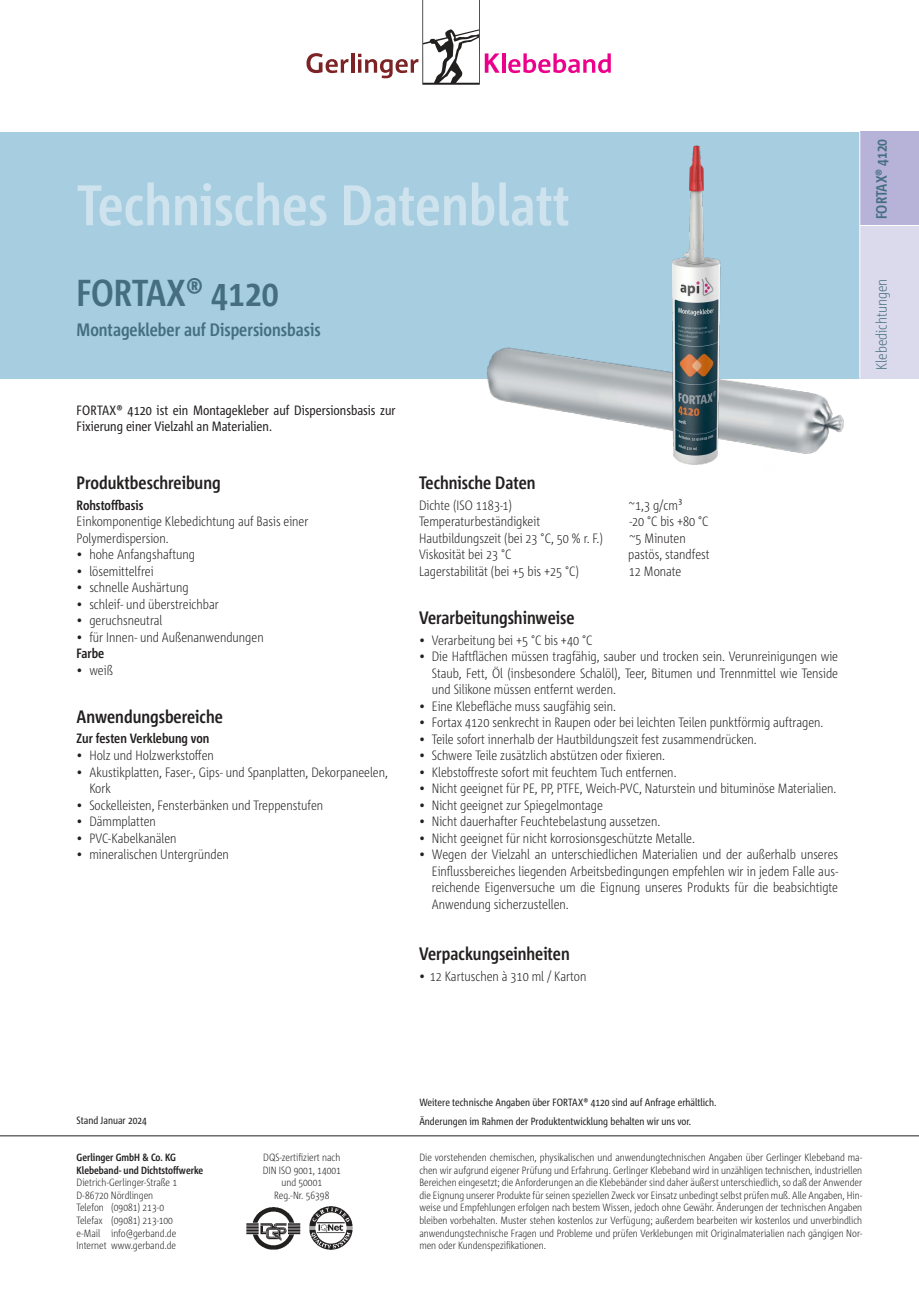
<style>
.page{position:relative;width:919px;height:1289px;background:#fff}
.page>*{position:absolute;margin:0;border:0;box-sizing:border-box;transform-origin:0 0}
.t1{font:700 57px "Corpid E1 s Cd";letter-spacing:.005em;color:#cee3ee}
.t2{font:700 37.5px "Corpid E1 s Cd";color:#456f81}
.t3{font:700 18px "Corpid E1 s Cd";color:#221f1f}
.t4{font:700 18px "Corpid E1 s Cd";color:#456f81}
.t5{font:300 15px "Corpid E1 s Cd";color:#456f81}
.t6{font:700 15px "Corpid E1 s Cd";color:#456f81}
.t7{font:300 13.5px/16.5px "Corpid E1 s Cd";color:#221f1f}
.t8{font:13.5px/16.5px "Corpid E1 s Cd";color:#221f1f}
.t9{font:700 13.5px "Corpid E1 s Cd";color:#221f1f}
.t10{font:300 10.5px/12.6px "Corpid E1 s Cd";color:#221f1f;text-align:center}
.t11{font:10.5px "Corpid E1 s Cd";color:#221f1f}
.t12{font:700 10.5px/12.6px "Corpid E1 s Cd";color:#221f1f}
</style>
<div class="page">
<div style="left:0;top:132px;width:918px;height:246px;background:#a7cee0"></div>
<img style="left:247px;top:1207px;width:53px;height:43px">
<img style="left:309px;top:1206px;width:44px;height:44px">
<hr style="left:0;top:1135px;width:918px;height:1px;background:#221f1f">
<div style="left:860px;top:132px;width:58px;height:93px;background:#b6b2d8"></div>
<div style="left:860px;top:225px;width:58px;height:153px;background:#dbd9ec"></div>
<hr style="left:859px;top:225px;width:59px;height:1px;background:#fff">
<hr style="left:859px;top:132px;width:1px;height:246px;background:#fff">
<svg style="left:306px;top:53px;width:42px;height:20px"></svg>
<hr style="left:351px;top:53px;width:3px;height:20px;background:#7c2326">
<hr style="left:502px;top:53px;width:3px;height:20px;background:#ec008b">
<svg style="left:508px;top:53px;width:102px;height:20px"></svg>
<svg style="left:358px;top:0;width:141px;height:85px"></svg>
<img style="left:438px;top:314px;width:437px;height:140px">
<img style="left:656px;top:145px;width:95px;height:320px">
<h1 class="t1" style="left:77px;top:182px;width:494px">Technisches Datenblatt</h1>
<h2 class="t2" style="left:77px;top:277px;width:204px">FORTAX® 4120</h2>
<h3 class="t4" style="left:77px;top:322px;width:245px">Montagekleber auf Dispersionsbasis</h3>
<p class="t8" style="left:77px;top:402px;width:320px">FORTAX® 4120 ist ein Montagekleber auf Dispersionsbasis zur<br>Fixierung einer Vielzahl an Materialien.</p>
<h3 class="t3" style="left:77px;top:475px;width:146px">Produktbeschreibung</h3>
<p class="t9" style="left:77px;top:499px;width:68px">Rohstoffbasis</p>
<p class="t7" style="left:77px;top:513px;width:233px">Einkomponentige Klebedichtung auf Basis einer<br>Polymerdispersion.</p>
<p class="t7" style="left:77px;top:546px;width:120px">• hohe Anfangshaftung</p>
<p class="t7" style="left:77px;top:563px;width:79px">• lösemittelfrei</p>
<p class="t7" style="left:77px;top:579px;width:113px">• schnelle Aushärtung</p>
<p class="t7" style="left:77px;top:596px;width:144px">• schleif- und überstreichbar</p>
<p class="t7" style="left:77px;top:612px;width:87px">• geruchsneutral</p>
<p class="t7" style="left:77px;top:629px;width:188px">• für Innen- und Außenanwendungen</p>
<p class="t9" style="left:77px;top:648px;width:29px">Farbe</p>
<p class="t7" style="left:77px;top:662px;width:38px">• weiß</p>
<h3 class="t3" style="left:77px;top:709px;width:148px">Anwendungsbereiche</h3>
<p class="t9" style="left:77px;top:733px;width:134px">Zur festen Verklebung von</p>
<p class="t7" style="left:77px;top:747px;width:139px">• Holz und Holzwerkstoffen</p>
<p class="t7" style="left:89px;top:764px;width:300px;text-indent:-13px">• Akustikplatten, Faser-, Gips- und Spanplatten, Dekorpaneelen,<br>Kork</p>
<p class="t7" style="left:77px;top:797px;width:248px">• Sockelleisten, Fensterbänken und Treppenstufen</p>
<p class="t7" style="left:77px;top:813px;width:81px">• Dämmplatten</p>
<p class="t7" style="left:77px;top:830px;width:101px">• PVC-Kabelkanälen</p>
<p class="t7" style="left:77px;top:846px;width:154px">• mineralischen Untergründen</p>
<h3 class="t3" style="left:419px;top:475px;width:118px">Technische Daten</h3>
<p class="t7" style="left:419px;top:497px;width:95px">Dichte (ISO 1183-1)</p>
<p class="t7" style="left:629px;top:497px;width:55px">~1,3 g/cm³</p>
<p class="t7" style="left:419px;top:513px;width:122px">Temperaturbeständigkeit</p>
<p class="t7" style="left:629px;top:513px;width:81px">-20 °C bis +80 °C</p>
<p class="t7" style="left:419px;top:530px;width:185px">Hautbildungszeit (bei 23 °C, 50 % r. F.)</p>
<p class="t7" style="left:629px;top:530px;width:58px">~5 Minuten</p>
<p class="t7" style="left:419px;top:546px;width:94px">Viskosität bei 23 °C</p>
<p class="t7" style="left:628px;top:546px;width:83px">pastös, standfest</p>
<p class="t7" style="left:419px;top:563px;width:161px">Lagerstabilität (bei +5 bis +25 °C)</p>
<p class="t7" style="left:628px;top:563px;width:54px">12 Monate</p>
<h3 class="t3" style="left:419px;top:610px;width:157px">Verarbeitungshinweise</h3>
<p class="t7" style="left:419px;top:632px;width:175px">• Verarbeitung bei +5 °C bis +40 °C</p>
<p class="t7" style="left:432px;top:649px;width:408px;text-align:justify;text-indent:-13px">• Die Haftflächen müssen tragfähig, sauber und trocken sein. Verunreinigungen wie Staub, Fett, Öl (insbesondere Schalöl), Teer, Bitumen und Trennmittel wie Tenside und Silikone müssen entfernt werden.</p>
<p class="t7" style="left:419px;top:698px;width:198px">• Eine Klebefläche muss saugfähig sein.</p>
<p class="t7" style="left:419px;top:715px;width:406px">• Fortax 4120 senkrecht in Raupen oder bei leichten Teilen punktförmig auftragen.</p>
<p class="t7" style="left:419px;top:731px;width:339px">• Teile sofort innerhalb der Hautbildungszeit fest zusammendrücken.</p>
<p class="t7" style="left:419px;top:748px;width:247px">• Schwere Teile zusätzlich abstützen oder fixieren.</p>
<p class="t7" style="left:419px;top:764px;width:259px">• Klebstoffreste sofort mit feuchtem Tuch entfernen.</p>
<p class="t7" style="left:419px;top:781px;width:419px">• Nicht geeignet für PE, PP, PTFE, Weich-PVC, Naturstein und bituminöse Materialien.</p>
<p class="t7" style="left:419px;top:797px;width:185px">• Nicht geeignet zur Spiegelmontage</p>
<p class="t7" style="left:419px;top:814px;width:243px">• Nicht dauerhafter Feuchtebelastung aussetzen.</p>
<p class="t7" style="left:419px;top:830px;width:277px">• Nicht geeignet für nicht korrosionsgeschützte Metalle.</p>
<p class="t7" style="left:432px;top:847px;width:408px;text-align:justify;text-indent:-13px">• Wegen der Vielzahl an unterschiedlichen Materialien und der außerhalb unseres Einflussbereiches liegenden Arbeitsbedingungen empfehlen wir in jedem Falle aus&shy;reichende Eigenversuche um die Eignung unseres Produkts für die beabsichtigte Anwendung sicherzustellen.</p>
<h3 class="t3" style="left:419px;top:946px;width:152px">Verpackungseinheiten</h3>
<p class="t7" style="left:419px;top:968px;width:169px">• 12 Kartuschen à 310 ml / Karton</p>
<p class="t6" style="left:875px;top:219px;width:82px;rotate:-90deg">FORTAX® 4120</p>
<p class="t5" style="left:874px;top:370px;width:93px;rotate:-90deg">Klebedichtungen</p>
<p class="t11" style="left:419px;top:1096px;width:298px">Weitere technische Angaben über FORTAX® 4120 sind auf Anfrage erhältlich.</p>
<p class="t11" style="left:77px;top:1115px;width:72px">Stand Januar 2024</p>
<p class="t11" style="left:419px;top:1116px;width:273px">Änderungen im Rahmen der Produktentwicklung behalten wir uns vor.</p>
<p class="t12" style="left:77px;top:1151px;width:128px">Gerlinger GmbH &amp; Co. KG<br>Klebeband- und Dichtstoffwerke</p>
<p class="t10" style="left:77px;top:1176px;width:102px;text-align:left">Dietrich-Gerlinger-Straße 1<br>D-86720 Nördlingen<br>Telefon (09081) 213-0<br>Telefax (09081) 213-100 e-Mail info@gerband.de<br>Internet www.gerband.de</p>
<p class="t10" style="left:263px;top:1151px;width:80px">DQS-zertifiziert nach<br>DIN ISO 9001, 14001 und 50001<br>Reg.-Nr. 56398</p>
<p class="t10" style="left:419px;top:1151px;width:444px;text-align:justify">Die vorstehenden chemischen, physikalischen und anwendungtechnischen Angaben über Gerlinger Klebeband ma&shy;chen wir aufgrund eigener Prüfung und Erfahrung. Gerlinger Klebeband wird in unzähligen technischen, industriellen Bereichen eingesetzt; die Anforderungen an die Klebebänder sind daher äußerst unterschiedlich, so daß der Anwender die Eignung unserer Produkte für seinen speziellen Zweck vor Einsatz unbedingt selbst prüfen muß. Alle Angaben, Hin&shy;weise und Empfehlungen erfolgen nach bestem Wissen, jedoch ohne Gewähr. Änderungen der technischen Angaben bleiben vorbehalten. Muster stehen kostenlos zur Verfügung; außerdem bearbeiten wir kostenlos und unverbindlich anwendungstechnische Fragen und Probleme und prüfen Verklebungen mit Originalmaterialien nach gängigen Nor&shy;men oder Kundenspezifikationen.</p>
</div>
